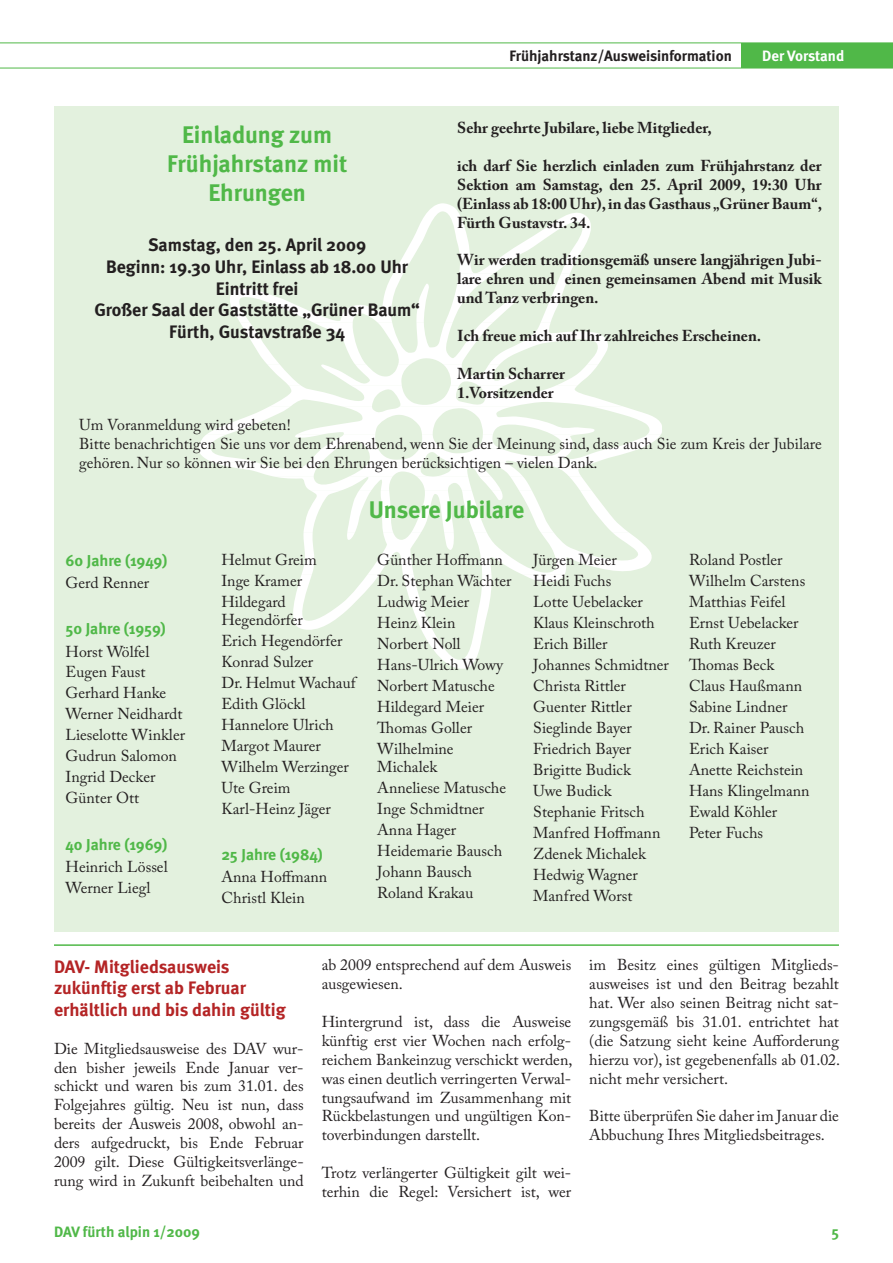
<style>
.page{position:relative;width:893px;height:1263px;background:#fff}
.page>*{position:absolute;margin:0;border:0;box-sizing:border-box;transform-origin:0 0}
.t1{font:700 24px/28.8px "Meta";color:#50b848;text-align:center}
.t2{font:700 18px/21.6px "Meta";color:#231f20;text-align:center}
.t3{font:700 18px/21.6px "Meta";color:#b42425}
.t4{font:15.75px/21px "Adobe Caslon Pro";color:#231f20}
.t5{font:700 15.75px/18.9px "Adobe Caslon Pro";color:#231f20;text-align:justify}
.t6{font:700 15.75px "Meta";color:#50b848}
.t7{font:700 15px "Meta";color:#231f20}
.t8{font:700 15px "Meta";color:#50b848}
.t9{font:700 15px "Meta";letter-spacing:-.005em;color:#fff}
</style>
<div class="page">
<div style="left:741px;top:43px;width:152px;height:25px;background:#50b848"></div>
<hr style="left:0;top:68px;width:893px;height:1px;background:#50b848">
<hr style="left:0;top:43px;width:893px;height:1px;background:#50b848">
<div style="left:54px;top:106px;width:785px;height:826px;background:#e3f1de"></div>
<svg style="left:199px;top:203px;width:463px;height:466px"></svg>
<hr style="left:54px;top:944px;width:785px;height:2px;background:#50b848">
<p class="t7" style="left:509px;top:51px;width:224px">Frühjahrstanz/Ausweisinformation</p>
<p class="t9" style="left:762px;top:51px;width:84px">Der Vorstand</p>
<p class="t5" style="left:457px;top:120px;width:256px">Sehr geehrte Jubilare, liebe Mitglieder,</p>
<p class="t5" style="left:457px;top:158px;width:366px">ich darf Sie herzlich einladen zum Frühjahrstanz der Sektion am Samstag, den 25. April 2009, 19:30 Uhr (Einlass ab 18:00 Uhr), in das Gasthaus „Grüner Baum“, Fürth Gustavstr. 34.</p>
<p class="t5" style="left:457px;top:253px;width:366px">Wir werden traditionsgemäß unsere langjährigen Jubi&shy;lare ehren und einen gemeinsamen Abend mit Musik und Tanz verbringen.</p>
<p class="t5" style="left:457px;top:328px;width:306px">Ich freue mich auf Ihr zahlreiches Erscheinen.</p>
<p class="t5" style="left:457px;top:366px;width:109px">Martin Scharrer<br>1.Vorsitzender</p>
<p class="t4" style="left:79px;top:417px;width:744px;line-height:18.9px">Um Voranmeldung wird gebeten!<br>Bitte benachrichtigen Sie uns vor dem Ehrenabend, wenn Sie der Meinung sind, dass auch Sie zum Kreis der Jubilare gehören. Nur so können wir Sie bei den Ehrungen berücksichtigen – vielen Dank.</p>
<h1 class="t1" style="left:167px;top:123px;width:182px">Einladung zum<br>Frühjahrstanz mit<br>Ehrungen</h1>
<p class="t2" style="left:94px;top:236px;width:327px">Samstag, den 25. April 2009<br>Beginn: 19.30 Uhr, Einlass ab 18.00 Uhr<br>Eintritt frei<br>Großer Saal der Gaststätte „Grüner Baum“<br>Fürth, Gustavstraße 34</p>
<p class="t6" style="left:66px;top:555px;width:103px">60 Jahre (1949)</p>
<p class="t4" style="left:66px;top:574px;width:85px">Gerd Renner</p>
<p class="t6" style="left:66px;top:623px;width:102px">50 Jahre (1959)</p>
<p class="t4" style="left:66px;top:643px;width:121px">Horst Wölfel<br>Eugen Faust<br>Gerhard Hanke<br>Werner Neidhardt<br>Lieselotte Winkler<br>Gudrun Salomon<br>Ingrid Decker<br>Günter Ott</p>
<p class="t6" style="left:66px;top:838px;width:103px">40 Jahre (1969)</p>
<p class="t4" style="left:66px;top:858px;width:104px">Heinrich Lössel<br>Werner Liegl</p>
<p class="t4" style="left:221px;top:551px;width:97px">Helmut Greim<br>Inge Kramer<br>Hildegard</p>
<p class="t4" style="left:221px;top:611px;width:136px">Hegendörfer<br>Erich Hegendörfer<br>Konrad Sulzer<br>Dr. Helmut Wachauf<br>Edith Glöckl<br>Hannelore Ulrich<br>Margot Maurer<br>Wilhelm Werzinger<br>Ute Greim<br>Karl-Heinz Jäger</p>
<p class="t6" style="left:221px;top:849px;width:103px">25 Jahre (1984)</p>
<p class="t4" style="left:221px;top:869px;width:107px">Anna Hoffmann<br>Christl Klein</p>
<h1 class="t1" style="left:369px;top:497px;width:157px">Unsere Jubilare</h1>
<p class="t4" style="left:377px;top:551px;width:136px">Günther Hoffmann<br>Dr. Stephan Wächter<br>Ludwig Meier<br>Heinz Klein<br>Norbert Noll<br>Hans-Ulrich Wowy<br>Norbert Matusche<br>Hildegard Meier<br>Thomas Goller<br>Wilhelmine</p>
<p class="t4" style="left:377px;top:758px;width:130px">Michalek<br>Anneliese Matusche<br>Inge Schmidtner<br>Anna Hager<br>Heidemarie Bausch<br>Johann Bausch<br>Roland Krakau</p>
<p class="t4" style="left:533px;top:551px;width:137px">Jürgen Meier<br>Heidi Fuchs<br>Lotte Uebelacker<br>Klaus Kleinschroth<br>Erich Biller<br>Johannes Schmidtner<br>Christa Rittler<br>Guenter Rittler<br>Sieglinde Bayer<br>Friedrich Bayer<br>Brigitte Budick<br>Uwe Budick<br>Stephanie Fritsch<br>Manfred Hoffmann<br>Zdenek Michalek<br>Hedwig Wagner<br>Manfred Worst</p>
<p class="t4" style="left:689px;top:551px;width:122px">Roland Postler<br>Wilhelm Carstens<br>Matthias Feifel<br>Ernst Uebelacker<br>Ruth Kreuzer<br>Thomas Beck<br>Claus Haußmann<br>Sabine Lindner<br>Dr. Rainer Pausch<br>Erich Kaiser<br>Anette Reichstein<br>Hans Klingelmann<br>Ewald Köhler<br>Peter Fuchs</p>
<p class="t3" style="left:54px;top:957px;width:233px">DAV- Mitgliedsausweis zukünftig erst ab Februar erhältlich und bis dahin gültig</p>
<p class="t4" style="left:54px;top:1041px;width:251px;line-height:18.9px;text-align:justify">Die Mitgliedsausweise des DAV wur&shy;den bisher jeweils Ende Januar ver&shy;schickt und waren bis zum 31.01. des Folgejahres gültig. Neu ist nun, dass bereits der Ausweis 2008, obwohl an&shy;ders aufgedruckt, bis Ende Februar 2009 gilt. Diese Gültigkeitsverlänge&shy;rung wird in Zukunft beibehalten und</p>
<p class="t4" style="left:322px;top:957px;width:251px;line-height:18.9px">ab 2009 entsprechend auf dem Ausweis ausgewiesen.</p>
<p class="t4" style="left:322px;top:1014px;width:252px;line-height:18.9px;text-align:justify">Hintergrund ist, dass die Ausweise künftig erst vier Wochen nach erfolg&shy;reichem Bankeinzug verschickt werden, was einen deutlich verringerten Verwal&shy;tungsaufwand im Zusammenhang mit Rückbelastungen und ungültigen Kon&shy;toverbindungen darstellt.</p>
<p class="t4" style="left:322px;top:1165px;width:251px;line-height:18.9px">Trotz verlängerter Gültigkeit gilt wei&shy;terhin die Regel: Versichert ist, wer</p>
<p class="t4" style="left:589px;top:957px;width:252px;line-height:18.9px;text-align:justify">im Besitz eines gültigen Mitglieds&shy;ausweises ist und den Beitrag bezahlt hat. Wer also seinen Beitrag nicht sat&shy;zungsgemäß bis 31.01. entrichtet hat (die Satzung sieht keine Aufforderung hierzu vor), ist gegebenenfalls ab 01.02. nicht mehr versichert.</p>
<p class="t4" style="left:589px;top:1109px;width:251px;line-height:18.9px">Bitte überprüfen Sie daher im Januar die<br>Abbuchung Ihres Mitgliedsbeitrages.</p>
<p class="t8" style="left:54px;top:1226px;width:147px">DAV fürth alpin 1/2009</p>
<p class="t8" style="left:831px;top:1226px;width:9px">5</p>
</div>
